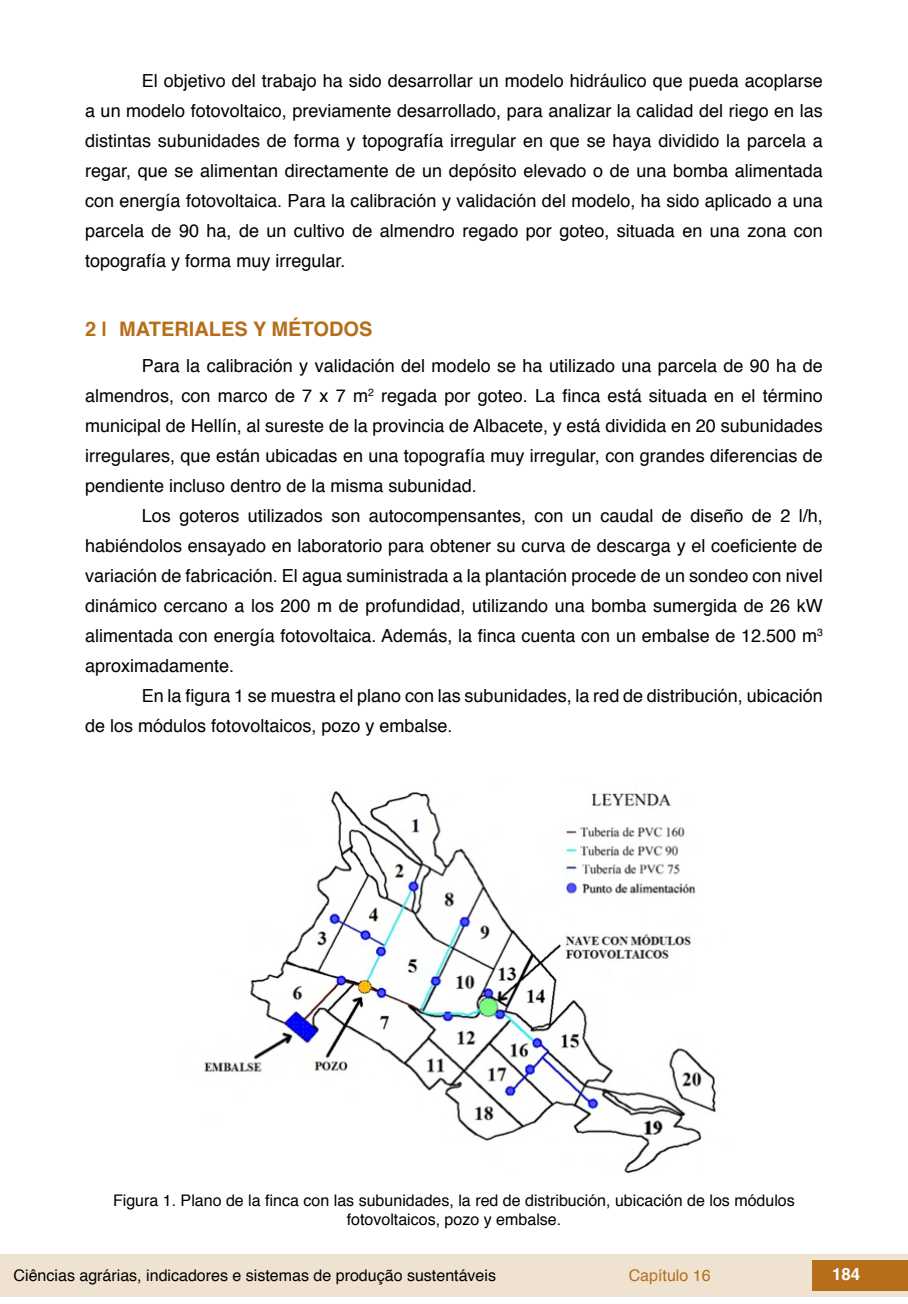
<style>
.page{position:relative;width:908px;height:1304px;background:#fff}
.page>*{position:absolute;margin:0;border:0;box-sizing:border-box;transform-origin:0 0}
.t1{font:700 20px "Helvetica";color:#b66e19}
.txt{font:18px/30px "Helvetica";color:#000;text-align:justify}
.t2{font:700 16.8px "Helvetica";color:#fff}
.imagens_graf_tab{font:16px/19.2px "Helvetica";color:#000;text-align:center}
.t3{font:16px "Helvetica";color:#b66e19}
</style>
<div class="page">
<div style="left:0;top:1254px;width:906px;height:43px;background:#f0e2d1"></div>
<div style="left:812px;top:1261px;width:95px;height:30px;background:#b66e19"></div>
<img style="left:204px;top:791px;width:512px;height:383px">
<p class="txt" style="left:85px;top:66px;width:739px;text-indent:57px">El objetivo del trabajo ha sido desarrollar un modelo hidráulico que pueda acoplarse a un modelo fotovoltaico, previamente desarrollado, para analizar la calidad del riego en las distintas subunidades de forma y topografía irregular en que se haya dividido la parcela a regar, que se alimentan directamente de un depósito elevado o de una bomba alimentada con energía fotovoltaica. Para la calibración y validación del modelo, ha sido aplicado a una parcela de 90 ha, de un cultivo de almendro regado por goteo, situada en una zona con topografía y forma muy irregular.</p>
<p class="t1" style="left:85px;top:313px;width:289px">2 | MATERIALES Y MÉTODOS</p>
<p class="txt" style="left:85px;top:351px;width:738px;text-indent:57px">Para la calibración y validación del modelo se ha utilizado una parcela de 90 ha de almendros, con marco de 7 x 7 m<sup>2</sup> regada por goteo. La finca está situada en el término municipal de Hellín, al sureste de la provincia de Albacete, y está dividida en 20 subunidades irregulares, que están ubicadas en una topografía muy irregular, con grandes diferencias de pendiente incluso dentro de la misma subunidad.</p>
<p class="txt" style="left:85px;top:501px;width:739px;text-indent:57px">Los goteros utilizados son autocompensantes, con un caudal de diseño de 2 l/h, habiéndolos ensayado en laboratorio para obtener su curva de descarga y el coeficiente de variación de fabricación. El agua suministrada a la plantación procede de un sondeo con nivel dinámico cercano a los 200 m de profundidad, utilizando una bomba sumergida de 26 kW alimentada con energía fotovoltaica. Además, la finca cuenta con un embalse de 12.500 m<sup>3 </sup>aproximadamente.</p>
<p class="txt" style="left:85px;top:681px;width:738px;text-indent:57px">En la figura 1 se muestra el plano con las subunidades, la red de distribución, ubicación de los módulos fotovoltaicos, pozo y embalse.</p>
<p class="imagens_graf_tab" style="left:113px;top:1191px;width:683px">Figura 1. Plano de la finca con las subunidades, la red de distribución, ubicación de los módulos fotovoltaicos, pozo y embalse.</p>
<p class="imagens_graf_tab" style="left:14px;top:1266px;width:483px">Ciências agrárias, indicadores e sistemas de produção sustentáveis</p>
<p class="t3" style="left:628px;top:1263px;width:83px">Capítulo 16</p>
<p class="t2" style="left:831px;top:1261px;width:30px">184</p>
</div>
